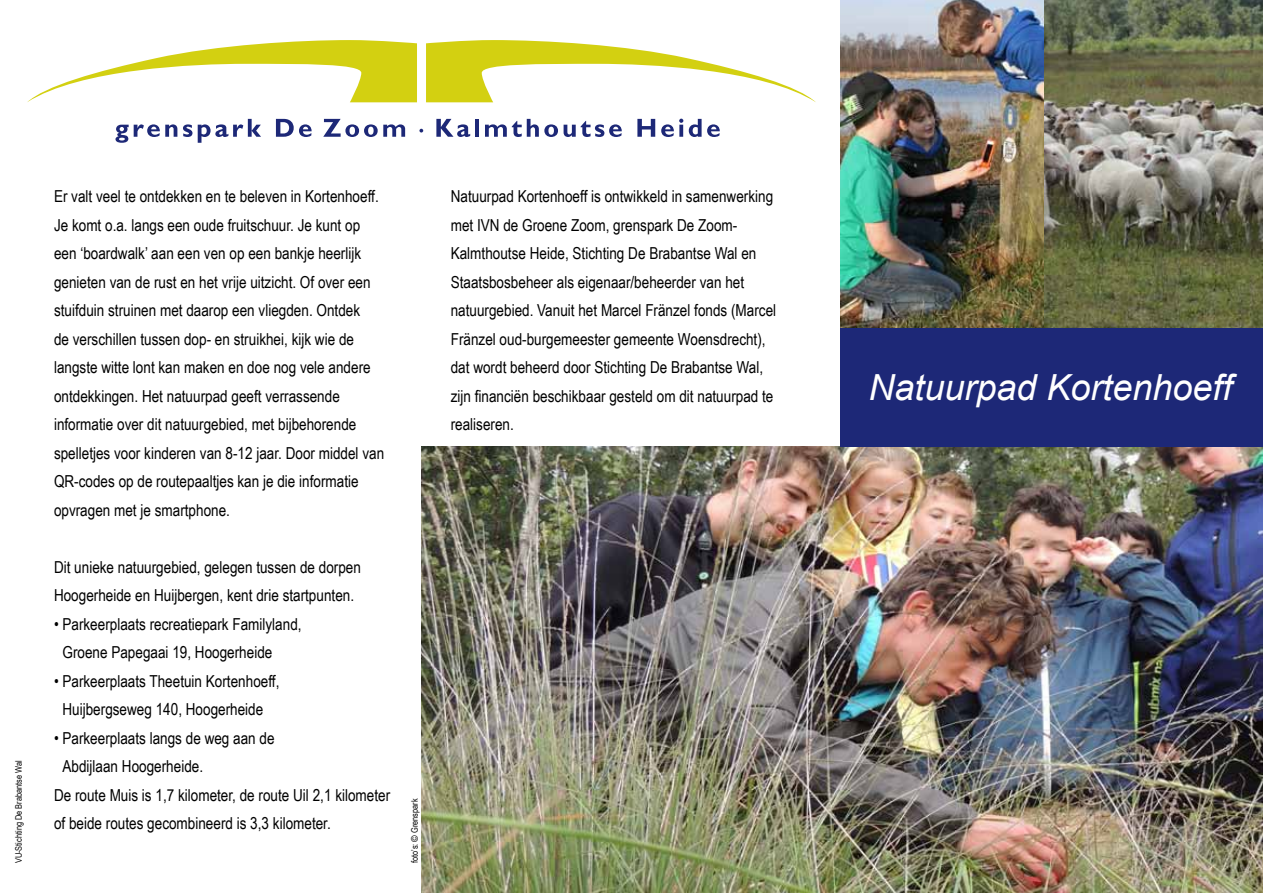
<style>
.page{position:relative;width:1263px;height:893px;background:#fff}
.page>*{position:absolute;margin:0;border:0;box-sizing:border-box;transform-origin:0 0}
.t1{font:italic 36px "Arial";color:#fff}
.t2{font:16.5px/28.5px "Arial Narrow";color:#000}
.t3{font:9px "Arial Narrow";color:#000}
.s1{font-family:"Arial"}
</style>
<div class="page">
<img style="left:841px;top:0;width:422px;height:328px">
<svg style="left:115px;top:124px;width:62px;height:19px"></svg>
<svg style="left:183px;top:124px;width:9px;height:13px"></svg>
<svg style="left:198px;top:119px;width:63px;height:24px"></svg>
<svg style="left:276px;top:119px;width:36px;height:18px"></svg>
<svg style="left:323px;top:119px;width:82px;height:18px"></svg>
<svg style="left:419px;top:129px;width:4px;height:4px"></svg>
<svg style="left:436px;top:119px;width:34px;height:18px"></svg>
<hr style="left:475px;top:119px;width:4px;height:18px;background:#1d2877">
<svg style="left:485px;top:119px;width:73px;height:18px"></svg>
<svg style="left:564px;top:121px;width:58px;height:16px"></svg>
<svg style="left:637px;top:119px;width:18px;height:18px"></svg>
<svg style="left:661px;top:119px;width:22px;height:18px"></svg>
<svg style="left:679px;top:125px;width:4px;height:12px"></svg>
<svg style="left:689px;top:119px;width:31px;height:18px"></svg>
<svg style="left:27px;top:40px;width:390px;height:62px"></svg>
<svg style="left:426px;top:40px;width:390px;height:62px"></svg>
<img style="left:421px;top:446px;width:842px;height:447px">
<div style="left:841px;top:328px;width:422px;height:118px;background:#1d2877"></div>
<p class="t3" style="left:12px;top:863px;width:104px;rotate:-90deg">VU-Stichting De Brabantse Wal</p>
<p class="t2" style="left:54px;top:181px;width:332px">Er valt veel te ontdekken en te beleven in Kortenhoeff.<br>Je komt o.a. langs een oude fruitschuur. Je kunt op een ‘boardwalk’ aan een ven op een bankje heerlijk genieten van de rust en het vrije uitzicht. Of over een stuifduin struinen met daarop een vliegden. Ontdek<br>de verschillen tussen dop- en struikhei, kijk wie de langste witte lont kan maken en doe nog vele andere ontdekkingen. Het natuurpad geeft verrassende informatie over dit natuurgebied, met bijbehorende spelletjes voor kinderen van 8-12 jaar. Door middel van QR-codes op de routepaaltjes kan je die informatie opvragen met je smartphone.</p>
<p class="t2" style="left:54px;top:552px;width:308px">Dit unieke natuurgebied, gelegen tussen de dorpen<br>Hoogerheide en Huijbergen, kent drie startpunten.</p>
<p class="t2" style="left:62px;top:609px;width:241px;text-indent:-8px">• Parkeerplaats recreatiepark Familyland,<br>Groene Papegaai 19, Hoogerheide</p>
<p class="t2" style="left:54px;top:666px;width:227px;text-align:center">• Parkeerplaats Theetuin Kortenhoeff,<br>Huijbergseweg 140, Hoogerheide</p>
<p class="t2" style="left:54px;top:723px;width:222px">• Parkeerplaats langs de weg aan de</p>
<p class="t2" style="left:62px;top:751px;width:142px">Abdijlaan Hoogerheide.</p>
<p class="t2" style="left:54px;top:780px;width:338px">De route Muis is 1,7 kilometer, de route Uil 2,1 kilometer</p>
<p class="t2" style="left:54px;top:808px;width:278px">of beide routes gecombineerd is 3,3 kilometer.</p>
<p class="t3" style="left:408px;top:863px;width:66px;rotate:-90deg">foto’s: <span class="s1">©</span> Grenspark</p>
<p class="t2" style="left:451px;top:181px;width:327px">Natuurpad Kortenhoeff is ontwikkeld in samenwerking met IVN de Groene Zoom, grenspark De Zoom-Kalmthoutse Heide, Stichting De Brabantse Wal en Staatsbosbeheer als eigenaar/beheerder van het natuurgebied. Vanuit het Marcel Fränzel fonds (Marcel Fränzel oud-burgemeester gemeente Woensdrecht), dat wordt beheerd door Stichting De Brabantse Wal, zijn financiën beschikbaar gesteld om dit natuurpad te realiseren.</p>
<h1 class="t1" style="left:868px;top:364px;width:366px">Natuurpad Kortenhoeff</h1>
</div>
